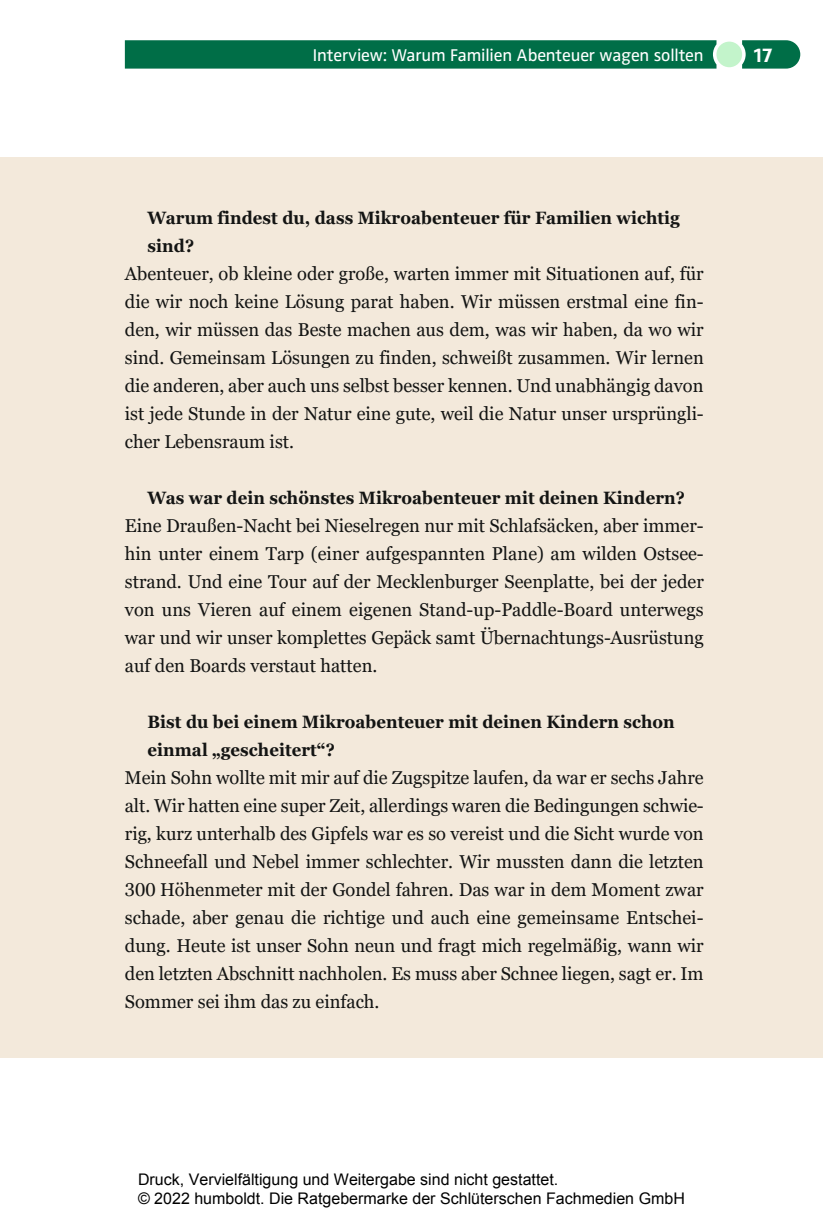
<style>
.page{position:relative;width:823px;height:1219px;background:#fff}
.page>*{position:absolute;margin:0;border:0;box-sizing:border-box;transform-origin:0 0}
.t1{font:700 20.8px "Zwo Pro";color:#fff}
.t2{font:18.6px/28px "Georgia Pro";color:#131413;text-align:justify}
.t3{font:700 17.8px/28px "Georgia Pro";letter-spacing:.005em;color:#131413;scale:.94 1}
.t4{font:17.6px "Zwo Pro";letter-spacing:-.005em;color:#fff}
.t5{font:16px/19.2px "Arial";color:#000}
</style>
<div class="page">
<div style="left:0;top:157px;width:822px;height:901px;background:#f3e9db"></div>
<svg style="left:125px;top:40px;width:674px;height:29px;background:#0b744e"></svg>
<div style="left:716px;top:42px;width:25px;height:25px;background:#c3f4cb;border-radius:50%"></div>
<p class="t4" style="left:313px;top:45px;width:392px">Interview: Warum Familien Abenteuer wagen sollten</p>
<p class="t1" style="left:753px;top:42px;width:21px">17</p>
<p class="t3" style="left:147px;top:205px;width:567px">Warum findest du, dass Mikroabenteuer für Familien wichtig sind?</p>
<p class="t2" style="left:125px;top:261px;width:580px">Abenteuer, ob kleine oder große, warten immer mit Situationen auf, für die wir noch keine Lösung parat haben. Wir müssen erstmal eine fin&shy;den, wir müssen das Beste machen aus dem, was wir haben, da wo wir sind. Gemeinsam Lösungen zu finden, schweißt zusammen. Wir lernen die anderen, aber auch uns selbst besser kennen. Und unabhängig davon ist jede Stunde in der Natur eine gute, weil die Natur unser ursprüngli&shy;cher Lebensraum ist.</p>
<p class="t3" style="left:147px;top:485px;width:573px">Was war dein schönstes Mikroabenteuer mit deinen Kindern?</p>
<p class="t2" style="left:125px;top:513px;width:580px">Eine Draußen-Nacht bei Nieselregen nur mit Schlafsäcken, aber immer&shy;hin unter einem Tarp (einer aufgespannten Plane) am wilden Ostsee&shy;strand. Und eine Tour auf der Mecklenburger Seenplatte, bei der jeder von uns Vieren auf einem eigenen Stand-up-Paddle-Board unterwegs war und wir unser komplettes Gepäck samt Übernachtungs-Ausrüstung auf den Boards verstaut hatten.</p>
<p class="t3" style="left:147px;top:709px;width:562px">Bist du bei einem Mikroabenteuer mit deinen Kindern schon einmal „gescheitert“?</p>
<p class="t2" style="left:125px;top:765px;width:580px">Mein Sohn wollte mit mir auf die Zugspitze laufen, da war er sechs Jahre alt. Wir hatten eine super Zeit, allerdings waren die Bedingungen schwie&shy;rig, kurz unterhalb des Gipfels war es so vereist und die Sicht wurde von Schneefall und Nebel immer schlechter. Wir mussten dann die letzten 300 Höhenmeter mit der Gondel fahren. Das war in dem Moment zwar schade, aber genau die richtige und auch eine gemeinsame Entschei&shy;dung. Heute ist unser Sohn neun und fragt mich regelmäßig, wann wir den letzten Abschnitt nachholen. Es muss aber Schnee liegen, sagt er. Im Sommer sei ihm das zu einfach.</p>
<p class="t5" style="left:138px;top:1170px;width:548px">Druck, Vervielfältigung und Weitergabe sind nicht gestattet.<br>© 2022 humboldt. Die Ratgebermarke der Schlüterschen Fachmedien GmbH</p>
</div>
